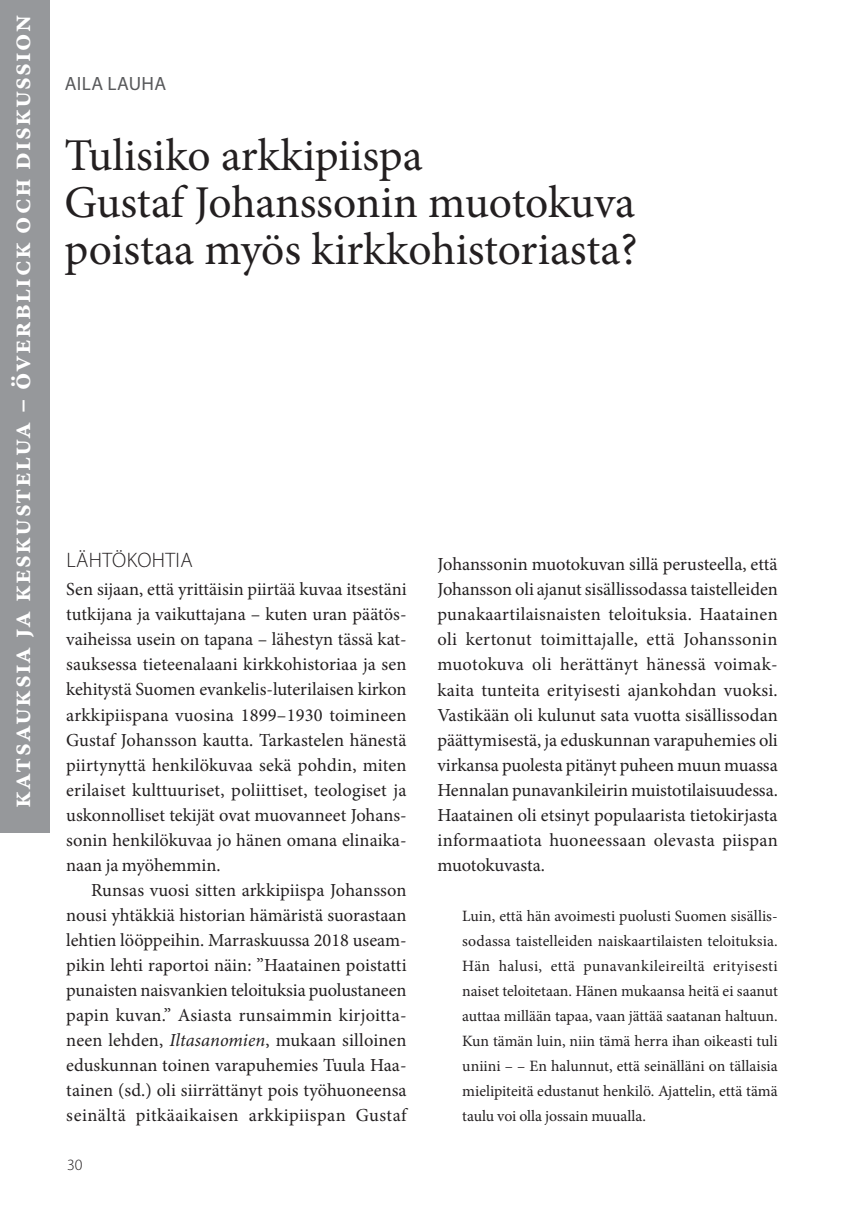
<style>
.page{position:relative;width:854px;height:1221px;background:#fff}
.page>*{position:absolute;margin:0;border:0;box-sizing:border-box;transform-origin:0 0}
.t1{font:45.5px/47.2px "Minion Pro";letter-spacing:-.005em;color:#231f20}
.t2{font:700 28px "Minion Pro";letter-spacing:.05em;color:#fff}
.t3{font:300 21px "Myriad Pro";letter-spacing:.02em;color:#231f20}
.t4{font:19.25px "Myriad Pro";letter-spacing:.02em;color:#58595b}
.t5{font:18.38px/25px "Minion Pro";letter-spacing:.01em;color:#231f20;text-align:justify}
.t6{font:15.75px/25px "Minion Pro";color:#231f20;text-align:justify}
.t7{font:300 15.75px "Myriad Pro";color:#231f20}
.s1{font-style:italic}
</style>
<div class="page">
<div style="left:0;top:0;width:50px;height:832px;background:#96989b"></div>
<h2 class="t2" style="left:2px;top:807px;width:793px;rotate:-90deg">katsauksia ja keskustelua – överblick och diskussion</h2>
<p class="t4" style="left:65px;top:72px;width:103px">AILA LAUHA</p>
<h1 class="t1" style="left:64px;top:132px;width:574px">Tulisiko arkkipiispa<br>Gustaf Johanssonin muotokuva poistaa myös kirkkohistoriasta?</h1>
<p class="t3" style="left:66px;top:548px;width:128px">LÄHTÖKOHTIA</p>
<p class="t5" style="left:66px;top:577px;width:342px">Sen sijaan, että yrittäisin piirtää kuvaa itsestäni tutkijana ja vaikuttajana – kuten uran päätös&shy;vaiheissa usein on tapana – lähestyn tässä kat&shy;sauksessa tieteenalaani kirkkohistoriaa ja sen kehitystä Suomen evankelis-luterilaisen kirkon arkkipiispana vuosina 1899–1930 toimineen Gustaf Johansson kautta. Tarkastelen hänestä piirtynyttä henkilökuvaa sekä pohdin, miten erilaiset kulttuuriset, poliittiset, teologiset ja uskonnolliset tekijät ovat muovanneet Johans&shy;sonin henkilökuvaa jo hänen omana elinaika&shy;naan ja myöhemmin.</p>
<p class="t5" style="left:66px;top:877px;width:342px;text-indent:25px">Runsas vuosi sitten arkkipiispa Johansson nousi yhtäkkiä historian hämäristä suorastaan lehtien lööppeihin. Marraskuussa 2018 useam&shy;pikin lehti raportoi näin: ”Haatainen poistatti punaisten naisvankien teloituksia puolustaneen papin kuvan.” Asiasta runsaimmin kirjoitta&shy;neen lehden, <span class="s1">Iltasanomien</span>, mukaan silloinen eduskunnan toinen varapuhemies Tuula Haa&shy;tainen (sd.) oli siirrättänyt pois työhuoneensa seinältä pitkäaikaisen arkkipiispan Gustaf</p>
<p class="t7" style="left:67px;top:1155px;width:17px">30</p>
<p class="t5" style="left:437px;top:552px;width:342px">Johanssonin muotokuvan sillä perusteella, että Johansson oli ajanut sisällissodassa taistelleiden punakaartilaisnaisten teloituksia. Haatainen oli kertonut toimittajalle, että Johanssonin muotokuva oli herättänyt hänessä voimak&shy;kaita tunteita erityisesti ajankohdan vuoksi.<br>Vastikään oli kulunut sata vuotta sisällissodan päättymisestä, ja eduskunnan varapuhemies oli virkansa puolesta pitänyt puheen muun muassa Hennalan punavankileirin muistotilaisuudessa.<br>Haatainen oli etsinyt populaarista tietokirjasta informaatiota huoneessaan olevasta piispan muotokuvasta.</p>
<p class="t6" style="left:462px;top:903px;width:317px">Luin, että hän avoimesti puolusti Suomen sisällis&shy;sodassa taistelleiden naiskaartilaisten teloituksia.<br>Hän halusi, että punavankileireiltä erityisesti naiset teloitetaan. Hänen mukaansa heitä ei saanut auttaa millään tapaa, vaan jättää saatanan haltuun.<br>Kun tämän luin, niin tämä herra ihan oikeasti tuli uniini – – En halunnut, että seinälläni on tällaisia mielipiteitä edustanut henkilö. Ajattelin, että tämä taulu voi olla jossain muualla.</p>
</div>
